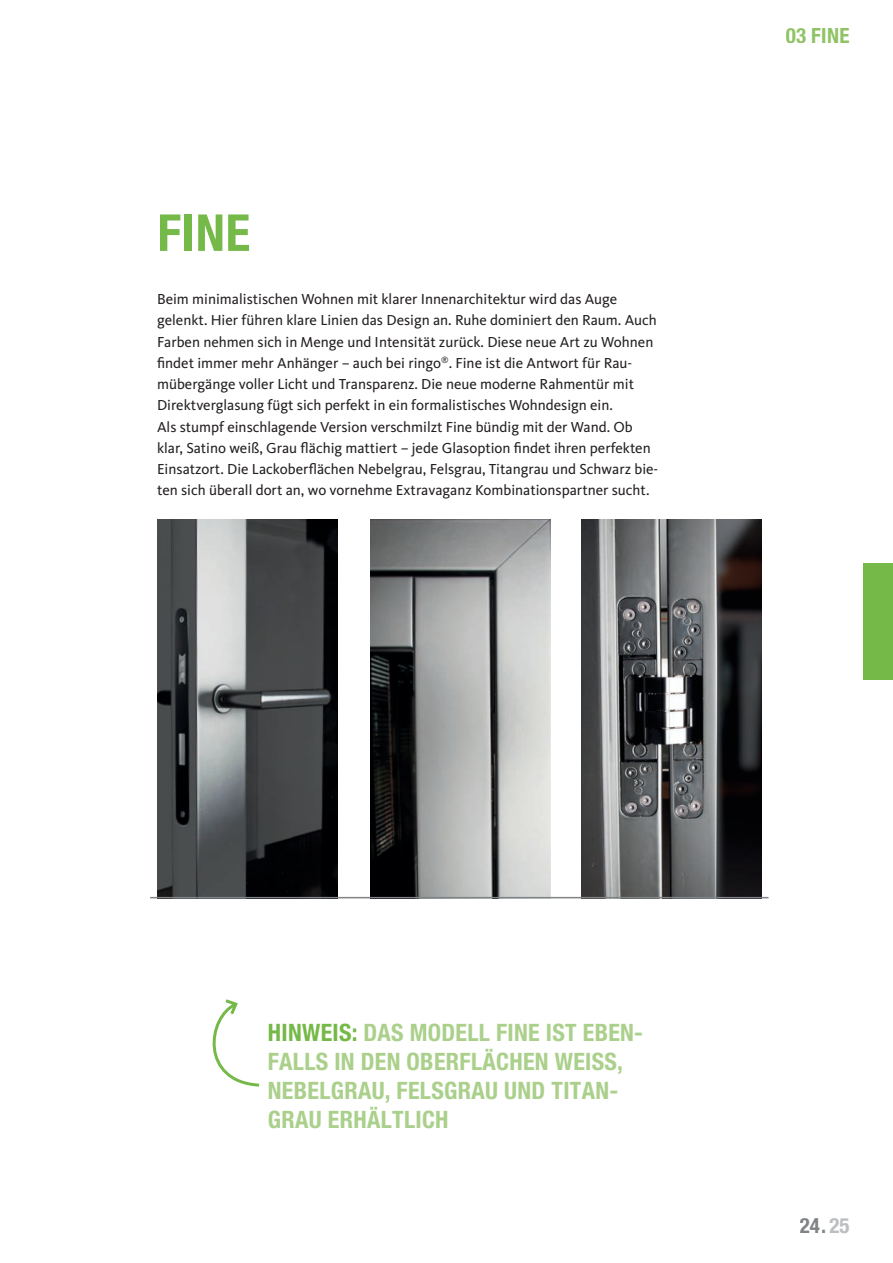
<style>
.page{position:relative;width:893px;height:1263px;background:#fff}
.page>*{position:absolute;margin:0;border:0;box-sizing:border-box;transform-origin:0 0}
.t1{font:700 condensed 51px "Helvetica Neue";color:#75b948}
.t2{font:700 condensed 24px/28.8px "Helvetica Neue";letter-spacing:.015em;color:#aad08b}
.t3{font:700 condensed 21px "Helvetica Neue";letter-spacing:.015em;color:#90c365}
.t4{font:700 condensed 21px "Helvetica Neue";color:#818486}
.t5{font:15px/21.3px "Kievit OT";color:#231f20}
.s1{color:#75b948}
.s2{color:#bcbec0}
</style>
<div class="page">
<div style="left:863px;top:563px;width:30px;height:117px;background:#75b948"></div>
<img style="left:370px;top:520px;width:180px;height:377px">
<img style="left:157px;top:520px;width:180px;height:377px">
<img style="left:582px;top:520px;width:179px;height:377px">
<hr style="left:150px;top:897px;width:618px;height:1px;background:#818486">
<svg style="left:212px;top:999px;width:48px;height:88px"></svg>
<h1 class="t1" style="left:157px;top:202px;width:94px">FINE</h1>
<p class="t5" style="left:157px;top:288px;width:503px">Beim minimalistischen Wohnen mit klarer Innenarchitektur wird das Auge gelenkt. Hier führen klare Linien das Design an. Ruhe dominiert den Raum. Auch Farben nehmen sich in Menge und Intensität zurück. Diese neue Art zu Wohnen findet immer mehr Anhänger – auch bei ringo<sup>®</sup>. Fine ist die Antwort für Rau&shy;mübergänge voller Licht und Transparenz. Die neue moderne Rahmentür mit Direktverglasung fügt sich perfekt in ein formalistisches Wohndesign ein.<br>Als stumpf einschlagende Version verschmilzt Fine bündig mit der Wand. Ob klar, Satino weiß, Grau flächig mattiert – jede Glasoption findet ihren perfekten Einsatzort. Die Lackoberflächen Nebelgrau, Felsgrau, Titangrau und Schwarz bie&shy;ten sich überall dort an, wo vornehme Extravaganz Kombinationspartner sucht.</p>
<h3 class="t3" style="left:786px;top:22px;width:65px">03 FINE</h3>
<h2 class="t2" style="left:268px;top:1018px;width:377px"><span class="s1">HINWEIS:</span> DAS MODELL FINE IST EBEN-<br>FALLS IN DEN OBERFLÄCHEN WEISS,<br>NEBELGRAU, FELSGRAU UND TITAN-<br>GRAU ERHÄLTLICH</h2>
<h3 class="t4" style="left:800px;top:1213px;width:51px">24. <span class="s2">25</span></h3>
</div>
